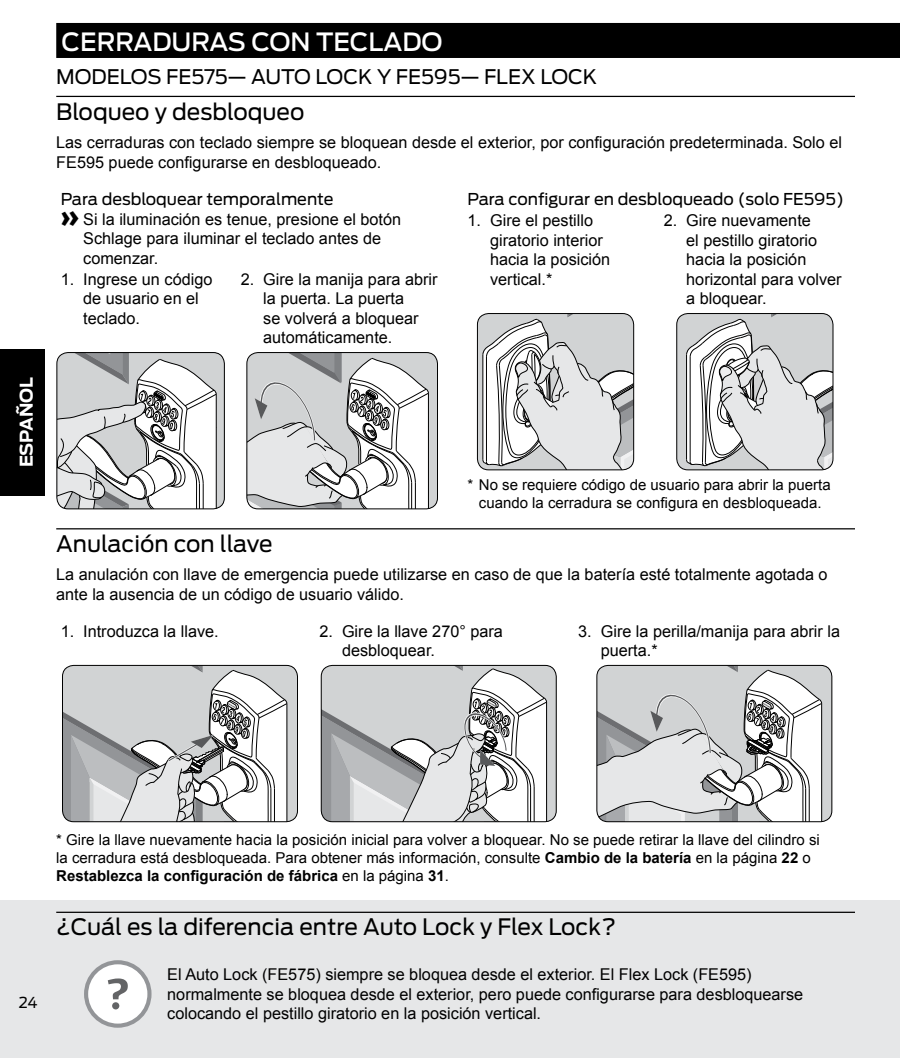
<style>
.page{position:relative;width:900px;height:1058px;background:#fff}
.page>*{position:absolute;margin:0;border:0;box-sizing:border-box;transform-origin:0 0}
.t1{font:500 25px "Antenna";color:#fff}
.t2{font:22.5px "Antenna";color:#000}
.t3{font:20px "Antenna";color:#000}
.t4{font:700 17.5px "Antenna";color:#fff}
.t5{font:16.25px/19.5px "Arial";color:#000}
.t6{font:16.25px "Antenna";color:#000}
.t7{font:15px/18px "Arial";color:#000;text-align:center}
.t8{font:15px "Antenna";color:#000}
.s1{font-family:"Foundry Form Sans";font-weight:700;font-size:35px}
.s2{font-weight:700}
</style>
<div class="page">
<div style="left:0;top:900px;width:900px;height:158px;background:#e6e7e8"></div>
<div style="left:0;top:349px;width:45px;height:146px;background:#000"></div>
<hr style="left:56px;top:96px;width:799px;height:1px;background:#000">
<svg style="left:57px;top:352px;width:167px;height:157px"></svg>
<div style="left:57px;top:352px;width:168px;height:157px;border:1px solid #000;border-radius:11px"></div>
<svg style="left:247px;top:352px;width:191px;height:157px"></svg>
<svg style="left:477px;top:313px;width:157px;height:157px"></svg>
<div style="left:477px;top:313px;width:157px;height:157px;border:1px solid #000;border-radius:11px"></div>
<svg style="left:677px;top:313px;width:156px;height:157px"></svg>
<div style="left:676px;top:313px;width:157px;height:157px;border:1px solid #000;border-radius:11px"></div>
<hr style="left:56px;top:528px;width:799px;height:1px;background:#000">
<svg style="left:62px;top:665px;width:236px;height:156px"></svg>
<svg style="left:321px;top:665px;width:235px;height:156px"></svg>
<svg style="left:597px;top:665px;width:235px;height:156px"></svg>
<div style="left:56px;top:23px;width:844px;height:35px;background:#000"></div>
<hr style="left:56px;top:911px;width:799px;height:1px;background:#000">
<div style="left:86px;top:962px;width:63px;height:63px;background:#fff;border-radius:50%"></div>
<div style="left:84px;top:960px;width:68px;height:67px;border:4px solid #939598;border-radius:50%"></div>
<svg style="left:108px;top:978px;width:20px;height:31px"></svg>
<p class="t4" style="left:14px;top:467px;width:92px;rotate:-90deg">ESPAÑOL</p>
<h1 class="t1" style="left:62px;top:25px;width:383px">CERRADURAS CON TECLADO</h1>
<p class="t3" style="left:56px;top:63px;width:542px">MODELOS FE575— AUTO LOCK Y FE595— FLEX LOCK</p>
<h2 class="t2" style="left:56px;top:96px;width:250px">Bloqueo y desbloqueo</h2>
<p class="t5" style="left:56px;top:133px;width:787px">Las cerraduras con teclado siempre se bloquean desde el exterior, por configuración predeterminada. Solo el<br>FE595 puede configurarse en desbloqueado.</p>
<p class="t6" style="left:61px;top:188px;width:274px">Para desbloquear temporalmente</p>
<p class="t5" style="left:83px;top:209px;width:319px;text-indent:-23px"><span class="s1">»</span> Si la iluminación es tenue, presione el botón<br>Schlage para iluminar el teclado antes de comenzar.</p>
<p class="t5" style="left:83px;top:269px;width:131px;text-indent:-23px">1. Ingrese un código de usuario en el teclado.</p>
<p class="t5" style="left:263px;top:269px;width:176px;text-indent:-23px">2. Gire la manija para abrir la puerta. La puerta<br>se volverá a bloquear automáticamente.</p>
<p class="t6" style="left:468px;top:188px;width:378px">Para configurar en desbloqueado (solo FE595)</p>
<p class="t5" style="left:490px;top:211px;width:122px;text-indent:-23px">1. Gire el pestillo giratorio interior hacia la posición vertical.*</p>
<p class="t5" style="left:686px;top:211px;width:157px;text-indent:-23px">2. Gire nuevamente<br>el pestillo giratorio hacia la posición horizontal para volver a bloquear.</p>
<p class="t7" style="left:468px;top:476px;width:365px">* No se requiere código de usuario para abrir la puerta cuando la cerradura se configura en desbloqueada.</p>
<h2 class="t2" style="left:56px;top:528px;width:218px">Anulación con llave</h2>
<p class="t5" style="left:56px;top:565px;width:773px">La anulación con llave de emergencia puede utilizarse en caso de que la batería esté totalmente agotada o ante la ausencia de un código de usuario válido.</p>
<p class="t5" style="left:61px;top:621px;width:159px">1. Introduzca la llave.</p>
<p class="t5" style="left:342px;top:621px;width:162px;text-indent:-23px">2. Gire la llave 270° para desbloquear.</p>
<p class="t5" style="left:601px;top:621px;width:241px;text-indent:-23px">3. Gire la perilla/manija para abrir la puerta.*</p>
<p class="t8" style="left:19px;top:992px;width:20px">24</p>
<p class="t7" style="left:56px;top:830px;width:765px;text-align:left">* Gire la llave nuevamente hacia la posición inicial para volver a bloquear. No se puede retirar la llave del cilindro si la cerradura está desbloqueada. Para obtener más información, consulte <span class="s2">Cambio de la batería</span> en la página <span class="s2">22</span> o<br><span class="s2">Restablezca la configuración de fábrica</span> en la página <span class="s2">31</span>.</p>
<h2 class="t2" style="left:56px;top:912px;width:561px">¿Cuál es la diferencia entre Auto Lock y Flex Lock?</h2>
<p class="t5" style="left:167px;top:965px;width:637px">El Auto Lock (FE575) siempre se bloquea desde el exterior. El Flex Lock (FE595) normalmente se bloquea desde el exterior, pero puede configurarse para desbloquearse colocando el pestillo giratorio en la posición vertical.</p>
</div>
